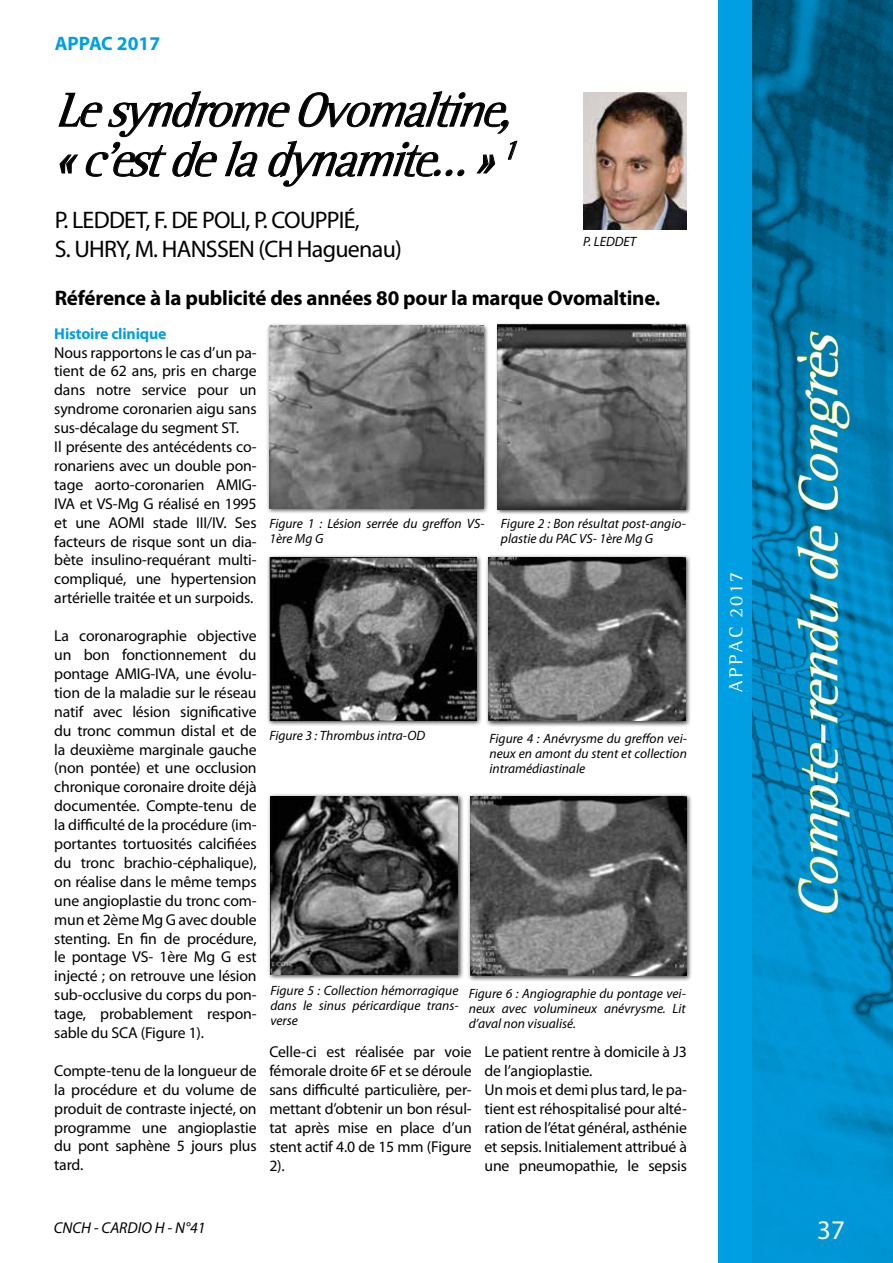
<style>
.page{position:relative;width:893px;height:1263px;background:#fff}
.page>*{position:absolute;margin:0;border:0;box-sizing:border-box;transform-origin:0 0}
.t1{font:italic 57px "Leftist Mono Serif";color:#fff}
.t2{font:italic 49.5px/49.5px "Leftist Mono Serif";color:#000}
.t3{font:27px "Myriad Pro";color:#fff}
.t4{font:24px/28.8px "Myriad Pro";letter-spacing:-.03em;color:#000}
.t5{font:700 21px "Myriad Pro";letter-spacing:-.01em;color:#000}
.t6{font:700 19.5px "Myriad Pro";color:#009fe3}
.t7{font:19.5px "Leftist Mono Serif";letter-spacing:.09em;color:#fff}
.t8{font:15.75px/18.9px "Myriad Pro";letter-spacing:-.01em;color:#000;text-align:justify}
.t9{font:italic 15.75px "Myriad Pro";color:#000}
.t10{font:700 15.75px "Myriad Pro";letter-spacing:-.01em;color:#009fe3}
.t11{font:italic 13.5px/15px "Myriad Pro";color:#000;text-align:justify}
</style>
<div class="page">
<svg style="left:58px;top:91px;width:460px;height:96px"></svg>
<div style="left:267px;top:323px;width:222px;height:192px;background:#000;opacity:.75"></div>
<img style="left:269px;top:326px;width:214px;height:182px">
<div style="left:266px;top:554px;width:216px;height:172px;background:#000;opacity:.75"></div>
<img style="left:269px;top:557px;width:207px;height:163px">
<div style="left:267px;top:793px;width:197px;height:187px;background:#000;opacity:.75"></div>
<img style="left:270px;top:796px;width:188px;height:178px">
<div style="left:495px;top:322px;width:196px;height:193px;background:#000;opacity:.75"></div>
<img style="left:498px;top:325px;width:188px;height:184px">
<div style="left:485px;top:554px;width:207px;height:173px;background:#000;opacity:.75"></div>
<img style="left:488px;top:557px;width:198px;height:164px">
<div style="left:467px;top:793px;width:226px;height:189px;background:#000;opacity:.75"></div>
<img style="left:470px;top:796px;width:217px;height:180px">
<img style="left:583px;top:93px;width:103px;height:136px">
<div style="left:718px;top:0;width:40px;height:1263px;background:#009fe3"></div>
<img style="left:753px;top:0;width:140px;height:1263px">
<svg style="left:797px;top:593px;width:53px;height:320px"></svg>
<svg style="left:797px;top:525px;width:42px;height:54px"></svg>
<svg style="left:797px;top:331px;width:53px;height:179px"></svg>
<p class="t6" style="left:55px;top:31px;width:107px">APPAC 2017</p>
<h2 class="t2" style="left:54px;top:87px;width:478px">LesyndromeOvomaltine, «c’estdeladynamite…»<sup>1</sup></h2>
<h3 class="t4" style="left:55px;top:206px;width:349px">P. LEDDET, F. DE POLI, P. COUPPIÉ,<br>S. UHRY, M. HANSSEN (CH Haguenau)</h3>
<p class="t11" style="left:583px;top:234px;width:55px">P. LEDDET</p>
<h3 class="t5" style="left:55px;top:284px;width:607px">Référence à la publicité des années 80 pour la marque Ovomaltine.</h3>
<p class="t10" style="left:54px;top:323px;width:114px">Histoire clinique</p>
<p class="t8" style="left:54px;top:343px;width:204px;text-align:left">Nous rapportons le cas d’un pa&shy;tient de 62 ans, pris en charge dans notre service pour un syndrome coronarien aigu sans sus-décalage du segment ST.<br>Il présente des antécédents co&shy;ronariens avec un double pon&shy;tage aorto-coronarien AMIG-<br>IVA et VS-Mg G réalisé en 1995 et une AOMI stade III/IV. Ses facteurs de risque sont un dia&shy;bète insulino-requérant multi&shy;compliqué, une hypertension artérielle traitée et un surpoids.</p>
<p class="t8" style="left:54px;top:626px;width:204px">La coronarographie objective un bon fonctionnement du pontage AMIG-IVA, une évolu&shy;tion de la maladie sur le réseau natif avec lésion significative du tronc commun distal et de la deuxième marginale gauche (non pontée) et une occlusion chronique coronaire droite déjà documentée. Compte-tenu de la difficulté de la procédure (im&shy;portantes tortuosités calcifiées du tronc brachio-céphalique), on réalise dans le même temps une angioplastie du tronc com&shy;mun et 2ème Mg G avec double stenting. En fin de procédure, le pontage VS- 1ère Mg G est injecté ; on retrouve une lésion sub-occlusive du corps du pon&shy;tage, probablement respon&shy;sable du SCA (Figure 1).</p>
<p class="t8" style="left:54px;top:1061px;width:204px">Compte-tenu de la longueur de la procédure et du volume de produit de contraste injecté, on programme une angioplastie du pont saphène 5 jours plus tard.</p>
<p class="t11" style="left:269px;top:516px;width:217px">Figure 1 : Lésion serrée du greffon VS-<br>1ère Mg G</p>
<p class="t11" style="left:501px;top:516px;width:186px">Figure 2 : Bon résultat post-angio&shy;plastie du PAC VS- 1ère Mg G</p>
<p class="t11" style="left:269px;top:728px;width:157px">Figure 3 : Thrombus intra-OD</p>
<p class="t11" style="left:489px;top:730px;width:199px">Figure 4 : Anévrysme du greffon vei&shy;neux en amont du stent et collection intramédiastinale</p>
<p class="t11" style="left:270px;top:982px;width:190px">Figure 5 : Collection hémorragique dans le sinus péricardique trans&shy;verse</p>
<p class="t11" style="left:469px;top:985px;width:219px">Figure 6 : Angiographie du pontage vei&shy;neux avec volumineux anévrysme. Lit d’aval non visualisé.</p>
<p class="t8" style="left:269px;top:1042px;width:204px">Celle-ci est réalisée par voie fémorale droite 6F et se déroule sans difficulté particulière, per&shy;mettant d’obtenir un bon résul&shy;tat après mise en place d’un stent actif 4.0 de 15 mm (Figure 2).</p>
<p class="t8" style="left:484px;top:1042px;width:204px;text-align:left">Le patient rentre à domicile à J3 de l’angioplastie.<br>Un mois et demi plus tard, le pa&shy;tient est réhospitalisé pour alté&shy;ration de l’état général, asthénie et sepsis. Initialement attribué à une pneumopathie, le sepsis</p>
<p class="t9" style="left:54px;top:1218px;width:154px">CNCH - CARDIO H - N°41</p>
<p class="t7" style="left:725px;top:693px;width:123px;rotate:-90deg">APPAC 2017</p>
<h1 class="t1" style="left:786px;top:921px;width:609px;rotate:-90deg">Compte-rendudeCongrès</h1>
<h3 class="t3" style="left:817px;top:1213px;width:29px">37</h3>
</div>
